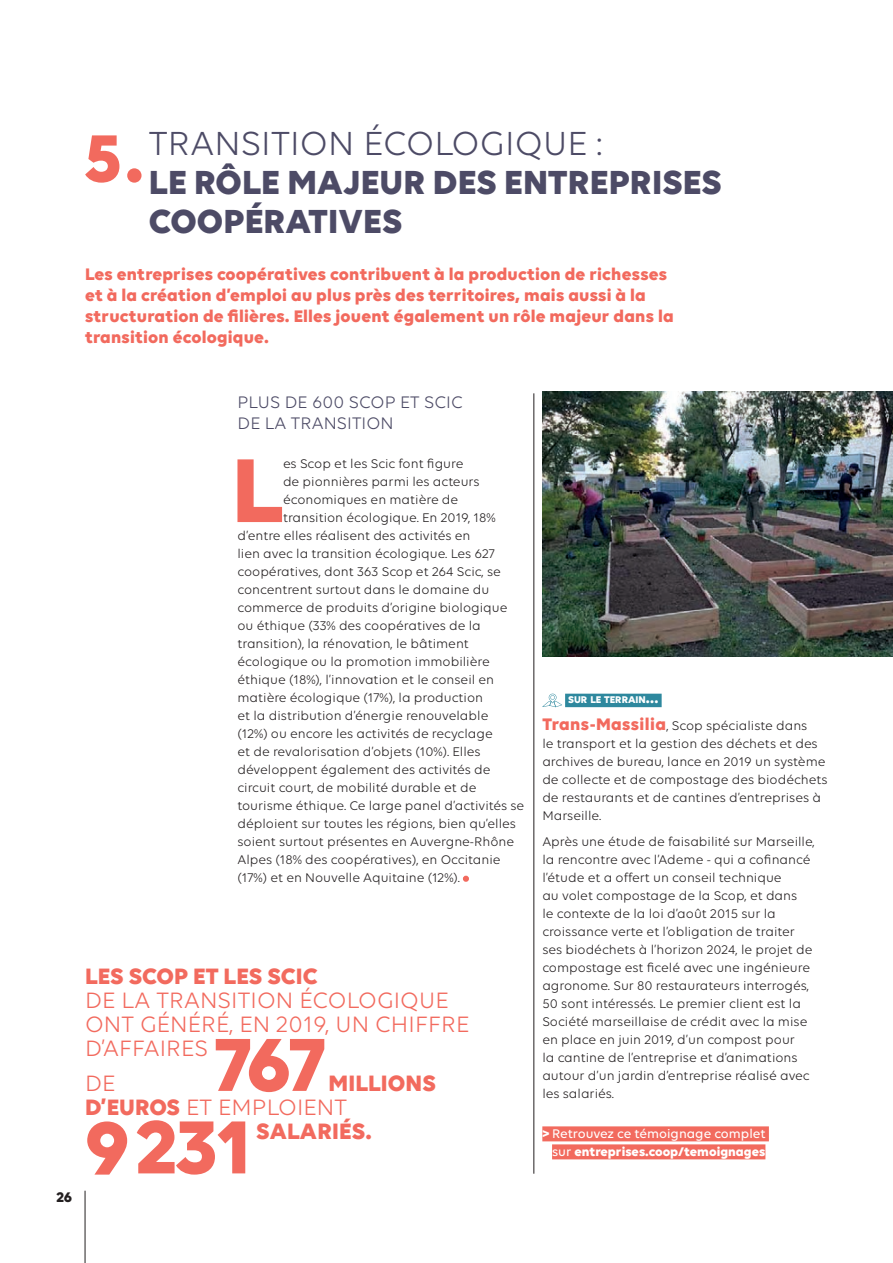
<style>
.page{position:relative;width:893px;height:1263px;background:#fff}
.page>*{position:absolute;margin:0;border:0;box-sizing:border-box;transform-origin:0 0}
.t1{font:700 97.8px "Volte";color:#f26a5e}
.t2{font:700 81px "Volte";letter-spacing:-.025em;color:#f26a5e}
.t3{font:700 72px "Volte";color:#f26a5e}
.t4{font:700 36px/39px "Volte";letter-spacing:.005em;color:#4d4b66}
.t5{font:36px "Volte";letter-spacing:.005em;color:#4d4b66}
.t6{font:24px/24px "Volte";letter-spacing:.005em;color:#f26a5e}
.t7{font:700 24px/24px "Volte";letter-spacing:.005em;color:#f26a5e}
.t8{font:700 18px/21px "Volte";letter-spacing:.01em;color:#f26a5e}
.t9{font:18px/21px "Volte";letter-spacing:.005em;color:#4d4b66}
.t10{font:700 15px "Volte";color:#231f20}
.t11{font:13.5px/18px "Volte";color:#231f20}
.t12{font:500 13.5px/18px "Volte";color:#fff;text-align:right}
.t13{font:700 10.5px "Volte";color:#fff}
.s1{color:#f26a5e}
.s2{font-weight:400}
.s3{font-size:15px}
.s4{font-weight:700;font-size:18px;color:#f26a5e}
.s5{font-weight:700}
</style>
<div class="page">
<div style="left:565px;top:694px;width:97px;height:13px;background:#2e889e"></div>
<div style="left:542px;top:1126px;width:227px;height:15px;background:#f26a5e"></div>
<div style="left:552px;top:1144px;width:213px;height:15px;background:#f26a5e"></div>
<svg style="left:542px;top:694px;width:20px;height:13px"></svg>
<img style="left:542px;top:391px;width:351px;height:265px">
<hr style="left:534px;top:393px;width:1px;height:781px;background:#231f20">
<hr style="left:85px;top:1191px;width:1px;height:72px;background:#231f20">
<h3 class="t5" style="left:149px;top:122px;width:455px">TRANSITION ÉCOLOGIQUE :</h3>
<h3 class="t4" style="left:149px;top:161px;width:574px">LE RÔLE MAJEUR DES ENTREPRISES<br>COOPÉRATIVES</h3>
<p class="t8" style="left:85px;top:263px;width:590px">Les entreprises coopératives contribuent à la production de richesses et à la création d’emploi au plus près des territoires, mais aussi à la structuration de filières. Elles jouent également un rôle majeur dans la transition écologique.</p>
<h3 class="t3" style="left:84px;top:115px;width:62px">5.</h3>
<h3 class="t9" style="left:237px;top:391px;width:227px">PLUS DE 600 SCOP ET SCIC<br>DE LA TRANSITION</h3>
<h1 class="t1" style="left:232px;top:431px;width:53px">L</h1>
<p class="t11" style="left:283px;top:454px;width:182px">es Scop et les Scic font figure</p>
<p class="t11" style="left:283px;top:472px;width:198px">de pionnières parmi les acteurs</p>
<p class="t11" style="left:283px;top:490px;width:177px">économiques en matière de</p>
<p class="t11" style="left:283px;top:508px;width:214px">transition écologique. En 2019, 18%</p>
<p class="t11" style="left:237px;top:526px;width:234px">d’entre elles réalisent des activités en</p>
<p class="t11" style="left:237px;top:544px;width:259px">lien avec la transition écologique. Les 627</p>
<p class="t11" style="left:237px;top:562px;width:265px">coopératives, dont 363 Scop et 264 Scic, se</p>
<p class="t11" style="left:237px;top:580px;width:253px">concentrent surtout dans le domaine du</p>
<p class="t11" style="left:237px;top:598px;width:271px">commerce de produits d’origine biologique</p>
<p class="t11" style="left:237px;top:616px;width:245px">ou éthique (33% des coopératives de la</p>
<p class="t11" style="left:237px;top:634px;width:233px">transition), la rénovation, le bâtiment</p>
<p class="t11" style="left:237px;top:652px;width:254px">écologique ou la promotion immobilière</p>
<p class="t11" style="left:237px;top:670px;width:258px">éthique (18%), l’innovation et le conseil en</p>
<p class="t11" style="left:237px;top:688px;width:247px">matière écologique (17%), la production</p>
<p class="t11" style="left:237px;top:706px;width:252px">et la distribution d’énergie renouvelable</p>
<p class="t11" style="left:237px;top:724px;width:257px">(12%) ou encore les activités de recyclage</p>
<p class="t11" style="left:237px;top:742px;width:245px">et de revalorisation d’objets (10%). Elles</p>
<p class="t11" style="left:237px;top:760px;width:255px">développent également des activités de</p>
<p class="t11" style="left:237px;top:778px;width:240px">circuit court, de mobilité durable et de</p>
<p class="t11" style="left:237px;top:796px;width:288px">tourisme éthique. Ce large panel d’activités se</p>
<p class="t11" style="left:237px;top:814px;width:280px">déploient sur toutes les régions, bien qu’elles</p>
<p class="t11" style="left:237px;top:832px;width:278px">soient surtout présentes en Auvergne-Rhône</p>
<p class="t11" style="left:237px;top:850px;width:265px">Alpes (18% des coopératives), en Occitanie</p>
<p class="t11" style="left:237px;top:868px;width:233px">(17%) et en Nouvelle Aquitaine (12%). <span class="s1">•</span></p>
<p class="t10" style="left:57px;top:1188px;width:17px">26</p>
<h3 class="t7" style="left:85px;top:964px;width:234px">LES SCOP ET LES SCIC</h3>
<h3 class="t6" style="left:85px;top:988px;width:386px">DE LA TRANSITION ÉCOLOGIQUE<br>ONT GÉNÉRÉ, EN 2019, UN CHIFFRE<br>D’AFFAIRES</h3>
<h3 class="t6" style="left:85px;top:1071px;width:32px">DE</h3>
<h2 class="t2" style="left:214px;top:1015px;width:113px">767</h2>
<h3 class="t7" style="left:85px;top:1070px;width:352px;text-indent:244px">MILLIONS<br>D’EUROS <span class="s2">ET EMPLOIENT</span></h3>
<h2 class="t2" style="left:85px;top:1098px;width:169px">9231</h2>
<h3 class="t7" style="left:256px;top:1118px;width:117px">SALARIÉS.</h3>
<p class="t13" style="left:568px;top:694px;width:92px">SUR LE TERRAIN<span class="s3">…</span></p>
<p class="t11" style="left:542px;top:717px;width:287px"><span class="s4">Trans-Massilia</span>, Scop spécialiste dans<br>le transport et la gestion des déchets et des archives de bureau, lance en 2019 un système de collecte et de compostage des biodéchets de restaurants et de cantines d’entreprises à Marseille.</p>
<p class="t11" style="left:542px;top:832px;width:274px">Après une étude de faisabilité sur Marseille, la rencontre avec l’Ademe - qui a cofinancé l’étude et a offert un conseil technique<br>au volet compostage de la Scop, et dans<br>le contexte de la loi d’août 2015 sur la croissance verte et l’obligation de traiter ses biodéchets à l’horizon 2024, le projet de compostage est ficelé avec une ingénieure agronome. Sur 80 restaurateurs interrogés, 50 sont intéressés. Le premier client est la Société marseillaise de crédit avec la mise en place en juin 2019, d’un compost pour<br>la cantine de l’entreprise et d’animations autour d’un jardin d’entreprise réalisé avec les salariés.</p>
<p class="t12" style="left:542px;top:1124px;width:225px"><span class="s5">&gt;</span> Retrouvez ce témoignage complet sur <span class="s5">entreprises.coop/temoignages</span></p>
</div>
